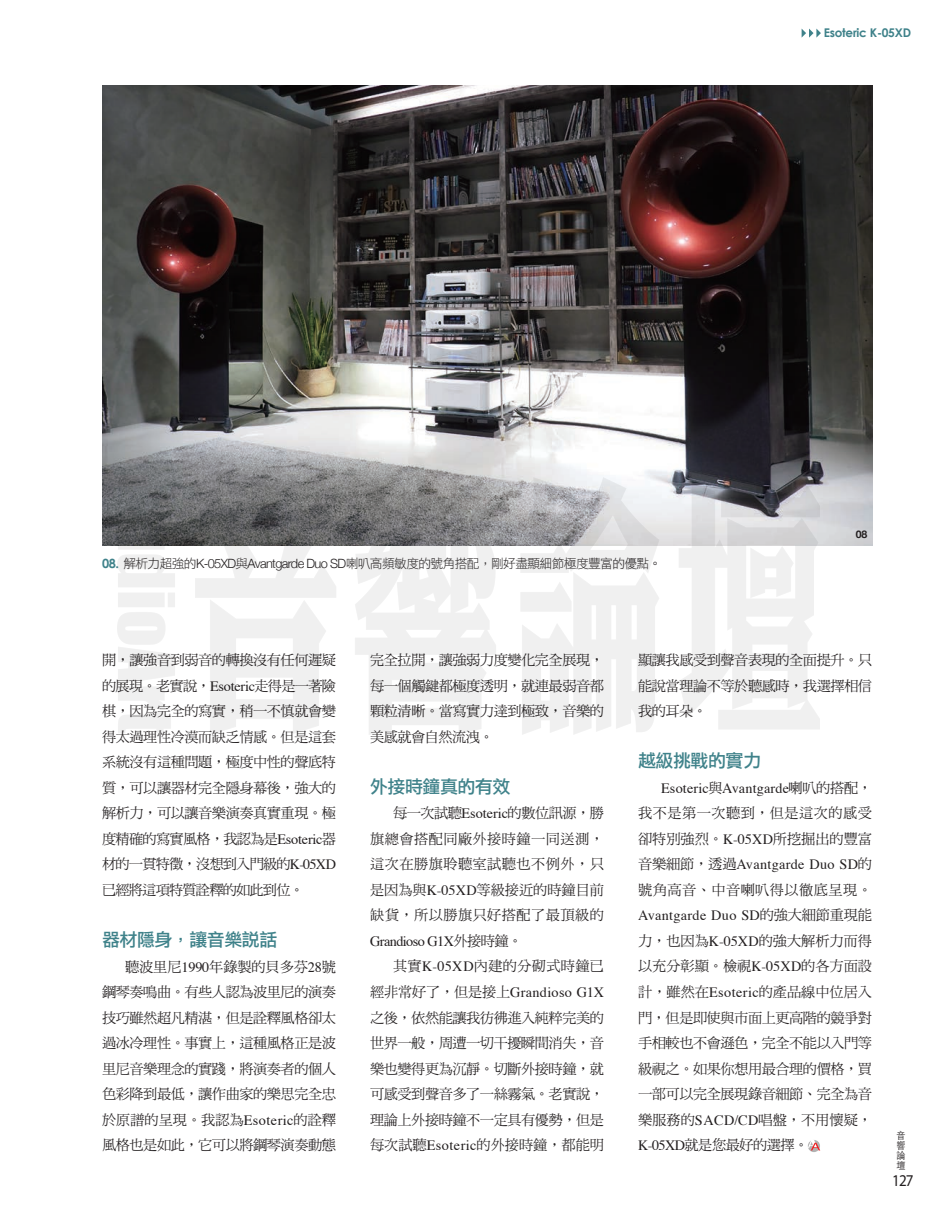
<style>
.page{position:relative;width:936px;height:1212px;background:#fff}
.page>*{position:absolute;margin:0;border:0;box-sizing:border-box;transform-origin:0 0}
.t1{font:18px "DF Li Hei Std W5";letter-spacing:-.03em;color:#3f828a}
.t2{font:16.5px "Myriad Pro";color:#231f20;scale:.91 1}
.t3{font:14.25px/25.5px "DF Ming Std W5";letter-spacing:-.035em;color:#231f20;text-align:justify}
.t4{font:14.25px "Times";letter-spacing:.015em;color:#231f20}
.t5{font:14.25px/25.5px "DF Ming Std W5";letter-spacing:.025em;color:#231f20}
.t6{font:14.25px "Times";letter-spacing:-.04em;color:#231f20}
.t7{font:14.25px "DF Ming Std W5";letter-spacing:.015em;color:#231f20}
.t8{font:12.75px "DF Li Hei Std W3";letter-spacing:-.05em;color:#231f20}
.t9{font:700 12px "Century Gothic";letter-spacing:-.02em;color:#3f828a}
.t10{font:700 10.5px "Helvetica Neue";color:#231f20}
.t11{font:300 9.9px/10.2px "ST Heiti TC";color:#231f20;text-align:justify;scale:.91 1}
.s1{font-family:"Century Gothic";font-weight:700;color:#3f828a}
.s2{font-family:"Helvetica Neue";font-weight:300}
.s3{font-family:"Times"}
.s4{font-family:"DF Ming Std W5"}
</style>
<div class="page">
<svg style="left:807px;top:1140px;width:13px;height:12px"></svg>
<svg style="left:807px;top:1140px;width:13px;height:10px"></svg>
<img style="left:102px;top:85px;width:770px;height:460px">
<svg style="left:801px;top:29px;width:19px;height:9px"></svg>
<img style="left:117px;top:478px;width:702px;height:256px">
<p class="t9" style="left:823px;top:26px;width:89px">Esoteric K-05XD</p>
<p class="t8" style="left:102px;top:556px;width:561px"><span class="s1">08.</span> 解析力超強的<span class="s2">K-05XD</span>與<span class="s2">Avantgarde Duo SD</span>喇叭高頻敏度的號角搭配，剛好盡顯細節極度豐富的優點。</p>
<p class="t10" style="left:855px;top:526px;width:13px">08</p>
<p class="t3" style="left:102px;top:647px;width:235px">開，讓強音到弱音的轉換沒有任何遲疑的展現。老實說，<span class="s3">Esoteric</span>走得是一著險棋，因為完全的寫實，稍一不慎就會變得太過理性冷漠而缺乏情感。但是這套系統沒有這種問題，極度中性的聲底特質，可以讓器材完全隱身幕後，強大的解析力，可以讓音樂演奏真實重現。極度精確的寫實風格，我認為是<span class="s3">Esoteric</span>器材的一貫特徵，沒想到入門級的<span class="s3">K-05XD</span>已經將這項特質詮釋的如此到位。</p>
<p class="t1" style="left:102px;top:930px;width:177px">器材隱身，讓音樂說話</p>
<p class="t3" style="left:102px;top:953px;width:235px;text-indent:23px">聽波里尼<span class="s3">1990</span>年錄製的貝多芬<span class="s3">28</span>號鋼琴奏鳴曲。有些人認為波里尼的演奏技巧雖然超凡精湛，但是詮釋風格卻太過冰冷理性。事實上，這種風格正是波里尼音樂理念的實踐，將演奏者的個人色彩降到最低，讓作曲家的樂思完全忠於原譜的呈現。我認為<span class="s3">Esoteric</span>的詮釋風格也是如此，它可以將鋼琴演奏動態</p>
<p class="t3" style="left:370px;top:647px;width:235px">完全拉開，讓強弱力度變化完全展現，每一個觸鍵都極度透明，就連最弱音都顆粒清晰。當寫實力達到極致，音樂的美感就會自然流洩。</p>
<p class="t1" style="left:370px;top:777px;width:142px">外接時鐘真的有效</p>
<p class="t3" style="left:370px;top:800px;width:235px;text-indent:23px">每一次試聽<span class="s3">Esoteric</span>的數位訊源，勝旗總會搭配同廠外接時鐘一同送測，這次在勝旗聆聽室試聽也不例外，只是因為與<span class="s3">K-05XD</span>等級接近的時鐘目前缺貨，所以勝旗只好搭配了最頂級的</p>
<p class="t6" style="left:370px;top:928px;width:154px">Grandioso G1X<span class="s4">外接時鐘。</span></p>
<p class="t7" style="left:393px;top:959px;width:212px">其實<span class="s3">K-05XD</span>內建的分砌式時鐘已</p>
<p class="t4" style="left:370px;top:979px;width:235px"><span class="s4">經非常好了，但是接上</span>Grandioso G1X</p>
<p class="t3" style="left:370px;top:1004px;width:235px">之後，依然能讓我彷彿進入純粹完美的世界一般，周遭一切干擾瞬間消失，音樂也變得更為沉靜。切斷外接時鐘，就可感受到聲音多了一絲霧氣。老實說，理論上外接時鐘不一定具有優勢，但是每次試聽<span class="s3">Esoteric</span>的外接時鐘，都能明</p>
<p class="t3" style="left:638px;top:647px;width:235px">顯讓我感受到聲音表現的全面提升。只能說當理論不等於聽感時，我選擇相信我的耳朵。</p>
<p class="t1" style="left:638px;top:751px;width:124px">越級挑戰的實力</p>
<p class="t4" style="left:661px;top:775px;width:212px">Esoteric<span class="s4">與</span>Avantgarde<span class="s4">喇叭的搭配，</span></p>
<p class="t5" style="left:638px;top:800px;width:235px">我不是第一次聽到，但是這次的感受卻特別強烈。<span class="s3">K-05XD</span>所挖掘出的豐富</p>
<p class="t4" style="left:638px;top:851px;width:235px"><span class="s4">音樂細節，透過</span>Avantgarde Duo SD<span class="s4">的</span></p>
<p class="t5" style="left:638px;top:877px;width:235px">號角高音、中音喇叭得以徹底呈現。</p>
<p class="t4" style="left:638px;top:902px;width:235px">Avantgarde Duo SD<span class="s4">的強大細節重現能</span></p>
<p class="t3" style="left:638px;top:928px;width:235px">力，也因為<span class="s3">K-05XD</span>的強大解析力而得以充分彰顯。檢視<span class="s3">K-05XD</span>的各方面設計，雖然在<span class="s3">Esoteric</span>的產品線中位居入門，但是即使與市面上更高階的競爭對手相較也不會遜色，完全不能以入門等級視之。如果你想用最合理的價格，買一部可以完全展現錄音細節、完全為音樂服務的<span class="s3">SACD/CD</span>唱盤，不用懷疑，<span class="s3">K-05XD</span>就是您最好的選擇。</p>
<p class="t11" style="left:896px;top:1129px;width:11px">音響論壇</p>
<p class="t2" style="left:892px;top:1170px;width:25px">127</p>
</div>
